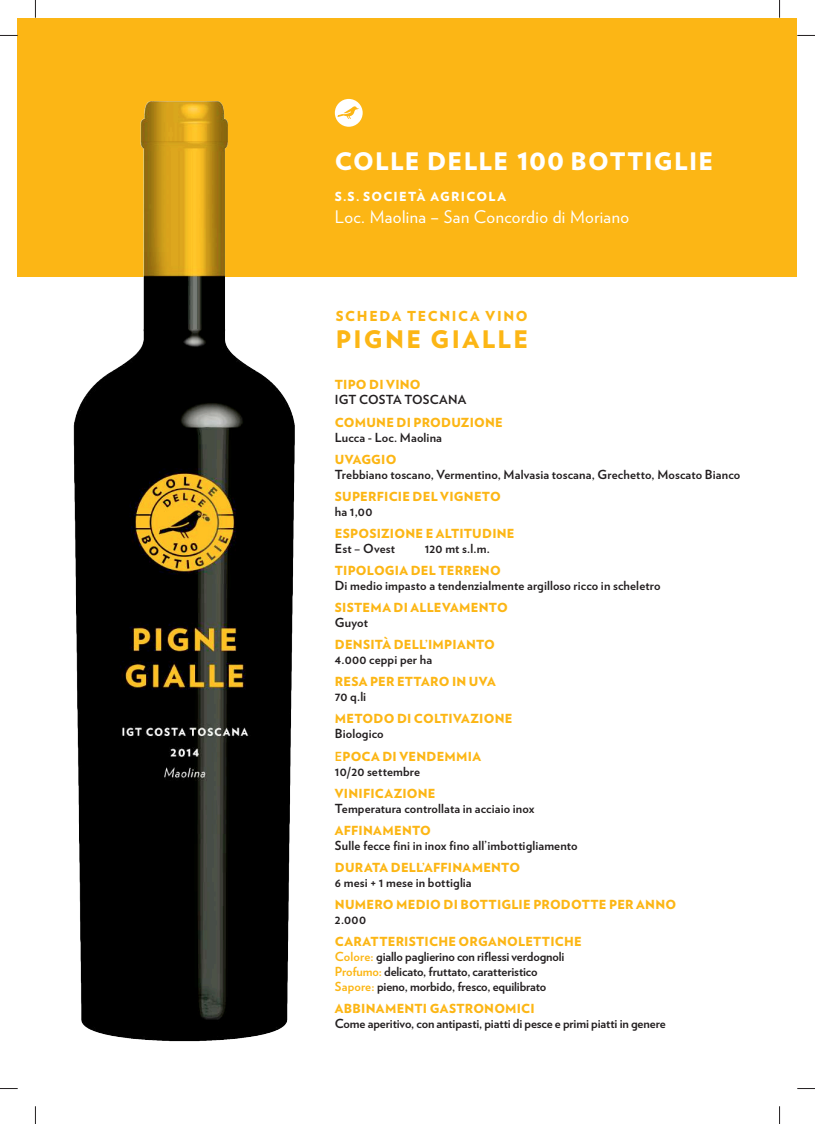
<style>
.page{position:relative;width:815px;height:1124px;background:#fff}
.page>*{position:absolute;margin:0;border:0;box-sizing:border-box;transform-origin:0 0}
.t1{font:900 24.12px "Verlag";letter-spacing:.05em;color:#fff}
.t2{font:900 24.12px "Verlag";color:#fcb615}
.t3{font:17.25px "Verlag";letter-spacing:.025em;color:#fff}
.t4{font:900 13.75px "Verlag";letter-spacing:.125em;color:#fcb615}
.t5{font:700 12.5px/15px "Verlag";letter-spacing:.005em;color:#231f20}
.t6{font:900 12.5px/22.1px "Verlag";letter-spacing:.02em;color:#fcb615}
.t7{font:900 12.5px "Verlag";letter-spacing:.105em;color:#fff}
.s1{font-size:29.38px}
.s2{font-weight:700;color:#231f20}
.s3{font-weight:700}
.s4{font-weight:900;color:#fcb615}
.s5{color:#fcb615}
</style>
<div class="page">
<div style="left:18px;top:18px;width:779px;height:258px;background:#fcb615"></div>
<img style="left:64px;top:101px;width:247px;height:941px">
<div style="left:335px;top:99px;width:28px;height:28px;background:#fff;border-radius:50%"></div>
<svg style="left:337px;top:106px;width:22px;height:13px"></svg>
<svg style="left:0;top:35px;width:18px;height:1px"></svg>
<svg style="left:35px;top:0;width:1px;height:18px"></svg>
<svg style="left:779px;top:0;width:1px;height:18px"></svg>
<svg style="left:797px;top:35px;width:18px;height:1px"></svg>
<svg style="left:779px;top:1106px;width:1px;height:17px"></svg>
<svg style="left:35px;top:1106px;width:1px;height:17px"></svg>
<h1 class="t1" style="left:335px;top:147px;width:380px">COLLE DELLE <span class="s1">100</span> BOTTIGLIE</h1>
<p class="t7" style="left:335px;top:189px;width:173px">S.S. SOCIETÀ AGRICOLA</p>
<h2 class="t3" style="left:335px;top:206px;width:296px">Loc. Maolina – San Concordio di Moriano</h2>
<p class="t4" style="left:336px;top:308px;width:194px">SCHEDA TECNIC A VINO</p>
<h1 class="t2" style="left:336px;top:325px;width:18px">PIGNE</h1>
<h1 class="t2" style="left:431px;top:325px;width:17px">GIALLE</h1>
<p class="t6" style="left:335px;top:374px;width:87px">TIPO DI VINO</p>
<p class="t5" style="left:335px;top:392px;width:133px">IGT COSTA TOSCANA</p>
<p class="t6" style="left:335px;top:411px;width:170px">COMUNE DI PRODUZIONE</p>
<p class="t5" style="left:335px;top:429px;width:109px">Lucca - Loc. Maolina</p>
<p class="t6" style="left:335px;top:448px;width:63px">UVAGGIO</p>
<p class="t5" style="left:335px;top:466px;width:407px">Trebbiano toscano, Vermentino, Malvasia toscana, Grechetto, Moscato Bianco</p>
<p class="t6" style="left:335px;top:485px;width:168px">SUPERFICIE DEL VIGNETO</p>
<p class="t5" style="left:335px;top:503px;width:39px">ha 1,00</p>
<p class="t6" style="left:335px;top:522px;width:181px">ESPOSIZIONE E ALTITUDINE</p>
<p class="t5" style="left:335px;top:540px;width:62px">Est – Ovest</p>
<p class="t5" style="left:425px;top:540px;width:66px">120 mt s.l.m.</p>
<p class="t6" style="left:335px;top:559px;width:167px">TIPOLOGIA DEL TERRENO</p>
<p class="t5" style="left:335px;top:578px;width:327px">Di medio impasto a tendenzialmente argilloso ricco in scheletro</p>
<p class="t6" style="left:335px;top:596px;width:174px">SISTEMA DI ALLEVAMENTO</p>
<p class="t5" style="left:335px;top:615px;width:35px">Guyot</p>
<p class="t6" style="left:335px;top:633px;width:162px">DENSITÀ DELL’IMPIANTO</p>
<p class="t5" style="left:335px;top:652px;width:99px">4.000 ceppi per ha</p>
<p class="t6" style="left:335px;top:670px;width:162px">RESA PER ETTARO IN UVA</p>
<p class="t5" style="left:335px;top:689px;width:33px">70 q.li</p>
<p class="t6" style="left:335px;top:707px;width:179px">METODO DI COLTIVAZIONE</p>
<p class="t6" style="left:335px;top:722px;width:148px"><span class="s2">Biologico<br></span><span class="s3">E</span>POCA DI VENDEMMIA</p>
<p class="t5" style="left:335px;top:763px;width:87px">10/20 settembre</p>
<p class="t6" style="left:335px;top:782px;width:8px">VINIFI</p>
<p class="t6" style="left:375px;top:782px;width:20px">CAZIONE</p>
<p class="t5" style="left:335px;top:800px;width:201px">Temperatura controllata in acciaio inox</p>
<p class="t6" style="left:335px;top:819px;width:98px">AFFINAMENTO</p>
<p class="t5" style="left:335px;top:837px;width:244px">Sulle fecce fini in inox fino all’imbottigliamento</p>
<p class="t6" style="left:335px;top:856px;width:187px">DURATA DELL’AFFINAMENTO</p>
<p class="t5" style="left:335px;top:874px;width:138px">6 mesi + 1 mese in bottiglia</p>
<p class="t6" style="left:335px;top:893px;width:343px">NUMERO MEDIO DI BOTTIGLIE PRODOTTE PER ANNO</p>
<p class="t5" style="left:335px;top:911px;width:33px">2.000</p>
<p class="t5" style="left:335px;top:933px;width:248px"><span class="s4">CARATTERISTICHE ORGANOLETTICHE </span><span class="s5">Colore:</span> giallo paglierino con riflessi verdognoli <span class="s5">Profumo:</span> delicato, fruttato, caratteristico<br><span class="s5">Sapore:</span> pieno, morbido, fresco, equilibrato</p>
<p class="t6" style="left:335px;top:997px;width:201px">ABBINAMENTI GASTRONOMICI</p>
<p class="t5" style="left:335px;top:1016px;width:332px">Come aperitivo, con antipasti, piatti di pesce e primi piatti in genere</p>
</div>
